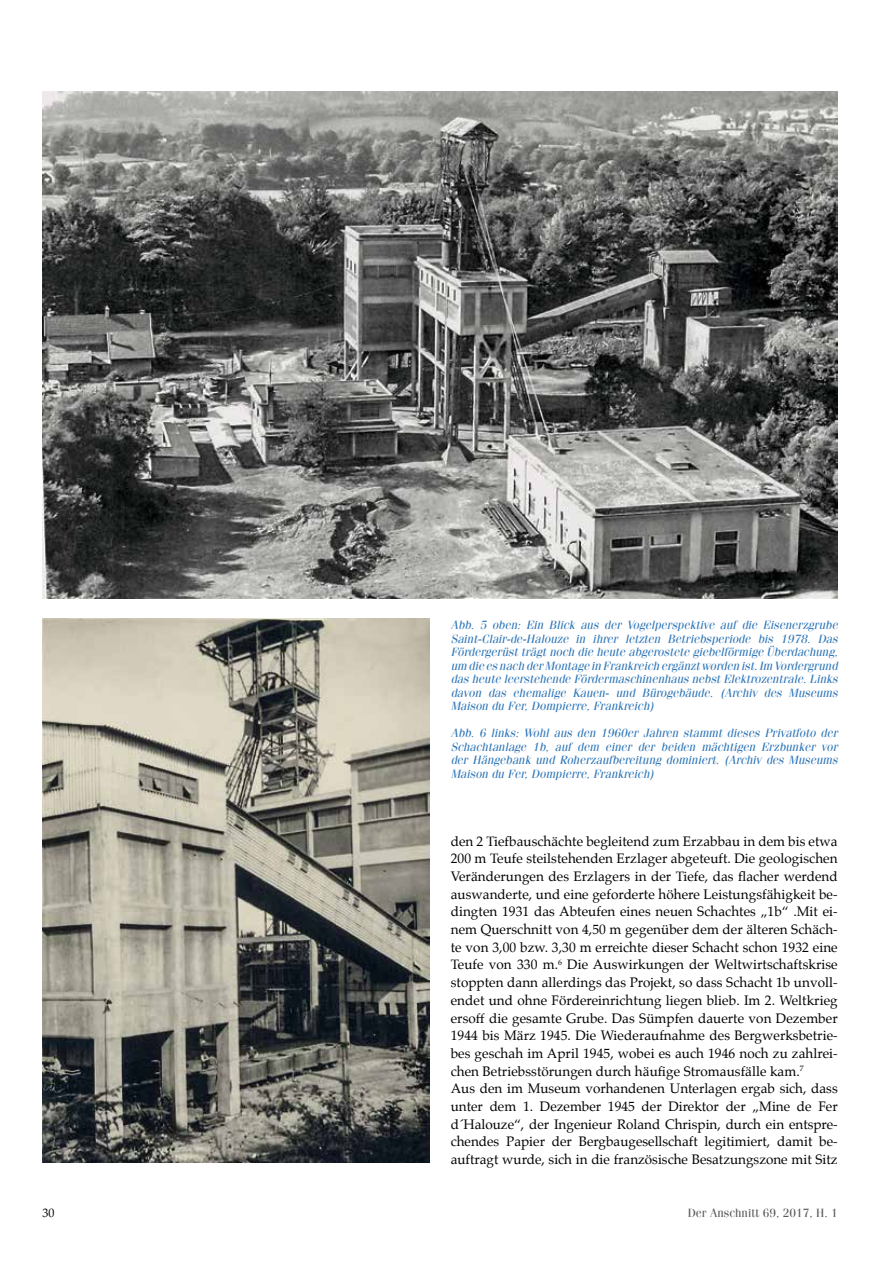
<style>
.page{position:relative;width:893px;height:1263px;background:#fff}
.page>*{position:absolute;margin:0;border:0;box-sizing:border-box;transform-origin:0 0}
.t1{font:13.5px/17.7px "Palatino";letter-spacing:.005em;color:#000}
.t2{font:italic 12px/13.5px "Fenice LT";color:#3077b8;text-align:justify}
.t3{font:12px "Fenice LT";color:#58585a}
.t4{font:12px "Palatino";color:#000}
</style>
<div class="page">
<img style="left:43px;top:91px;width:795px;height:508px">
<img style="left:43px;top:618px;width:386px;height:545px">
<p class="t2" style="left:451px;top:618px;width:388px">Abb. 5 oben: Ein Blick aus der Vogelperspektive auf die Eisenerzgrube Saint-Clair-de-Halouze in ihrer letzten Betriebsperiode bis 1978. Das Fördergerüst trägt noch die heute abgerostete giebelförmige Überdachung, um die es nach der Montage in Frankreich ergänzt worden ist. Im Vordergrund das heute leerstehende Fördermaschinenhaus nebst Elektrozentrale. Links davon das ehemalige Kauen- und Bürogebäude. (Archiv des Museums Maison du Fer, Dompierre, Frankreich)</p>
<p class="t2" style="left:451px;top:726px;width:388px">Abb. 6 links: Wohl aus den 1960er Jahren stammt dieses Privatfoto der Schachtanlage 1b, auf dem einer der beiden mächtigen Erzbunker vor der Hängebank und Roherzaufbereitung dominiert. (Archiv des Museums Maison du Fer, Dompierre, Frankreich)</p>
<p class="t1" style="left:451px;top:832px;width:388px">den 2 Tiefbauschächte begleitend zum Erzabbau in dem bis etwa 200 m Teufe steilstehenden Erzlager abgeteuft. Die geologischen Veränderungen des Erzlagers in der Tiefe, das flacher werdend auswanderte, und eine geforderte höhere Leistungsfähigkeit be&shy;dingten 1931 das Abteufen eines neuen Schachtes „1b“ .Mit ei&shy;nem Querschnitt von 4,50 m gegenüber dem der älteren Schäch&shy;te von 3,00 bzw. 3,30 m erreichte dieser Schacht schon 1932 eine Teufe von 330 m.<sup>6</sup> Die Auswirkungen der Weltwirtschaftskrise stoppten dann allerdings das Projekt, so dass Schacht 1b unvoll&shy;endet und ohne Fördereinrichtung liegen blieb. Im 2. Weltkrieg ersoff die gesamte Grube. Das Sümpfen dauerte von Dezember 1944 bis März 1945. Die Wiederaufnahme des Bergwerksbetrie&shy;bes geschah im April 1945, wobei es auch 1946 noch zu zahlrei&shy;chen Betriebsstörungen durch häufige Stromausfälle kam.<sup>7<br></sup>Aus den im Museum vorhandenen Unterlagen ergab sich, dass unter dem 1. Dezember 1945 der Direktor der „Mine de Fer d´Halouze“, der Ingenieur Roland Chrispin, durch ein entspre&shy;chendes Papier der Bergbaugesellschaft legitimiert, damit be&shy;auftragt wurde, sich in die französische Besatzungszone mit Sitz</p>
<p class="t4" style="left:43px;top:1203px;width:13px">30</p>
<p class="t3" style="left:688px;top:1206px;width:152px">Der Anschnitt 69, 2017, H. 1</p>
</div>
